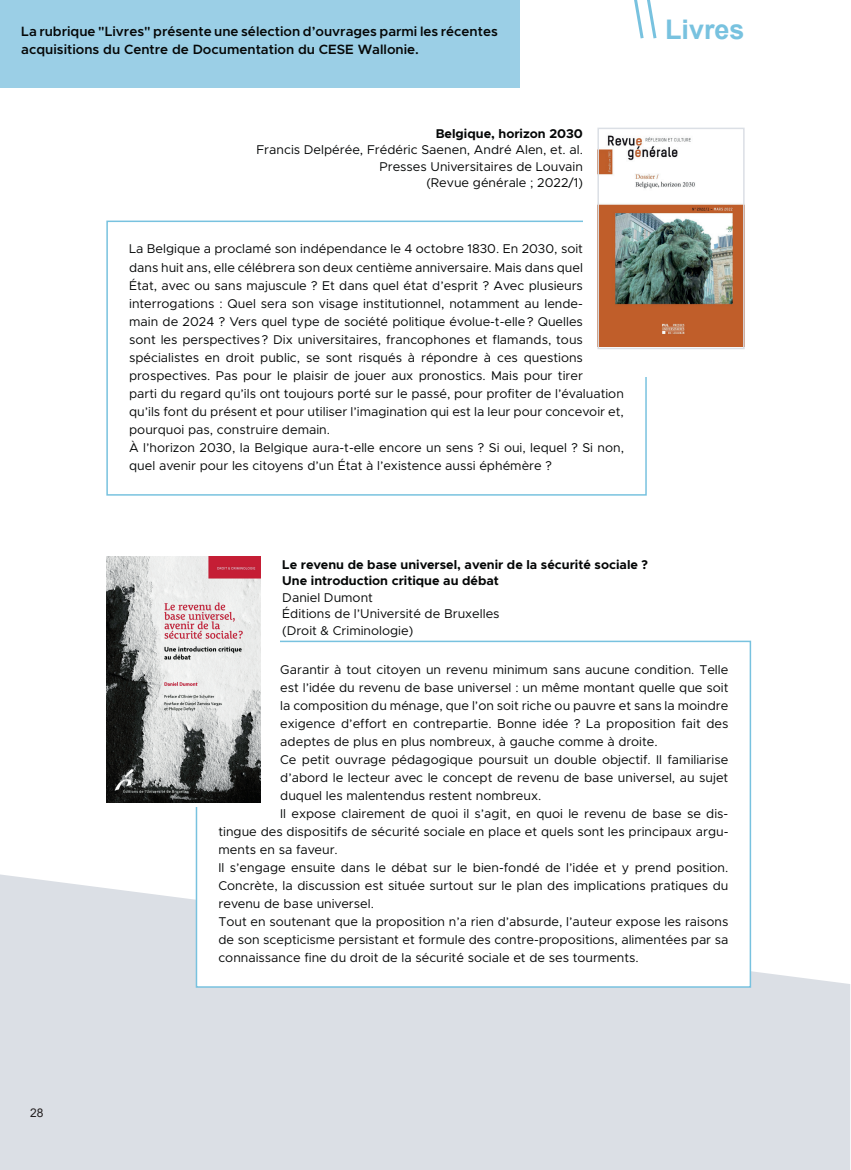
<style>
.page{position:relative;width:851px;height:1170px;background:#fff}
.page>*{position:absolute;margin:0;border:0;box-sizing:border-box;transform-origin:0 0}
.t1{font:700 27px "Arial";color:#78c2df}
.t2{font:600 13.5px/18px "Metropolis";color:#050707}
.t3{font:12.75px/18px "Metropolis";color:#050707}
.t4{font:700 12.75px/16.5px "Metropolis";color:#050707}
.t5{font:12px "Arial";color:#231f20}
</style>
<div class="page">
<svg style="left:0;top:874px;width:850px;height:295px;fill:#dbdfe5"></svg>
<svg style="left:634px;top:0;width:23px;height:39px"></svg>
<div style="left:196px;top:641px;width:554px;height:345px;background:#fff"></div>
<div style="left:196px;top:640px;width:555px;height:347px;border:2px solid #78c2df"></div>
<div style="left:0;top:0;width:519px;height:87px;background:#9bcfe6"></div>
<div style="left:106px;top:220px;width:540px;height:275px;border:2px solid #78c2df"></div>
<div style="left:106px;top:556px;width:174px;height:250px;background:#fff"></div>
<img style="left:106px;top:557px;width:1px;height:243px">
<div style="left:583px;top:121px;width:162px;height:255px;background:#fff"></div>
<img style="left:600px;top:135px;width:141px;height:211px">
<img style="left:107px;top:557px;width:154px;height:245px">
<div style="left:597px;top:128px;width:147px;height:221px;border:2px solid #dbdfe5"></div>
<p class="t2" style="left:21px;top:23px;width:478px">La rubrique "Livres" présente une sélection d’ouvrages parmi les récentes acquisitions du Centre de Documentation du CESE Wallonie.</p>
<p class="t4" style="left:435px;top:125px;width:149px">Belgique, horizon 2030</p>
<p class="t3" style="left:256px;top:142px;width:328px;line-height:16.5px;text-align:right">Francis Delpérée, Frédéric Saenen, André Alen, et. al.<br>Presses Universitaires de Louvain<br>(Revue générale ; 2022/1)</p>
<p class="t3" style="left:129px;top:240px;width:496px">La Belgique a proclamé son indépendance le 4 octobre 1830. En 2030, soit<br>dans huit ans, elle célébrera son deux centième anniversaire. Mais dans quel<br>État, avec ou sans majuscule ? Et dans quel état d’esprit ? Avec plusieurs interrogations : Quel sera son visage institutionnel, notamment au lende-<br>main de 2024 ? Vers quel type de société politique évolue-t-elle? Quelles<br>sont les perspectives? Dix universitaires, francophones et flamands, tous spécialistes en droit public, se sont risqués à répondre à ces questions prospectives. Pas pour le plaisir de jouer aux pronostics. Mais pour tirer<br>parti du regard qu’ils ont toujours porté sur le passé, pour profiter de l’évaluation qu’ils font du présent et pour utiliser l’imagination qui est la leur pour concevoir et, pourquoi pas, construire demain.<br>À l’horizon 2030, la Belgique aura-t-elle encore un sens ? Si oui, lequel ? Si non, quel avenir pour les citoyens d’un État à l’existence aussi éphémère ?</p>
<h1 class="t1" style="left:665px;top:10px;width:81px">Livres</h1>
<p class="t5" style="left:30px;top:1104px;width:15px">28</p>
<p class="t4" style="left:282px;top:556px;width:367px">Le revenu de base universel, avenir de la sécurité sociale ?<br>Une introduction critique au débat</p>
<p class="t3" style="left:282px;top:589px;width:219px;line-height:16.5px">Daniel Dumont<br>Éditions de l’Université de Bruxelles (Droit &amp; Criminologie)</p>
<p class="t3" style="left:280px;top:660px;width:449px">Garantir à tout citoyen un revenu minimum sans aucune condition. Telle</p>
<p class="t3" style="left:280px;top:678px;width:449px">est l’idée du revenu de base universel : un même montant quelle que soit</p>
<p class="t3" style="left:280px;top:696px;width:449px">la composition du ménage, que l’on soit riche ou pauvre et sans la moindre</p>
<p class="t3" style="left:280px;top:714px;width:449px">exigence d’effort en contrepartie. Bonne idée ? La proposition fait des</p>
<p class="t3" style="left:280px;top:732px;width:379px">adeptes de plus en plus nombreux, à gauche comme à droite.</p>
<p class="t3" style="left:280px;top:750px;width:449px">Ce petit ouvrage pédagogique poursuit un double objectif. Il familiarise</p>
<p class="t3" style="left:280px;top:768px;width:449px">d’abord le lecteur avec le concept de revenu de base universel, au sujet</p>
<p class="t3" style="left:280px;top:786px;width:262px">duquel les malentendus restent nombreux.</p>
<p class="t3" style="left:280px;top:804px;width:449px">Il expose clairement de quoi il s’agit, en quoi le revenu de base se dis-</p>
<p class="t3" style="left:218px;top:822px;width:511px">tingue des dispositifs de sécurité sociale en place et quels sont les principaux argu-</p>
<p class="t3" style="left:218px;top:840px;width:121px">ments en sa faveur.</p>
<p class="t3" style="left:218px;top:858px;width:511px">Il s’engage ensuite dans le débat sur le bien-fondé de l’idée et y prend position.</p>
<p class="t3" style="left:218px;top:876px;width:511px">Concrète, la discussion est située surtout sur le plan des implications pratiques du</p>
<p class="t3" style="left:218px;top:894px;width:157px">revenu de base universel.</p>
<p class="t3" style="left:218px;top:912px;width:511px">Tout en soutenant que la proposition n’a rien d’absurde, l’auteur expose les raisons</p>
<p class="t3" style="left:218px;top:930px;width:511px">de son scepticisme persistant et formule des contre-propositions, alimentées par sa</p>
<p class="t3" style="left:218px;top:948px;width:422px">connaissance fine du droit de la sécurité sociale et de ses tourments.</p>
</div>
